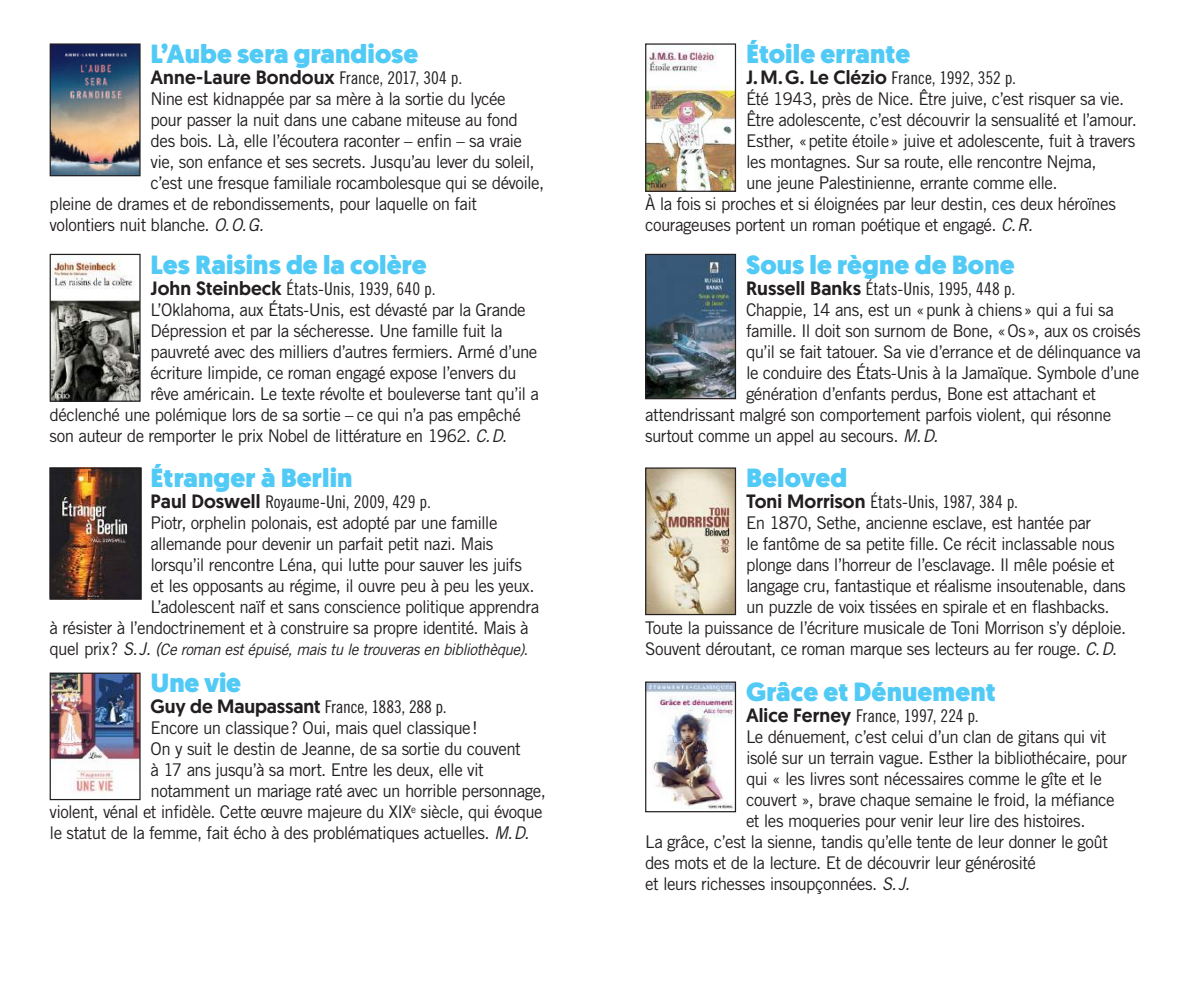
<style>
.page{position:relative;width:1191px;height:993px;background:#fff}
.page>*{position:absolute;margin:0;border:0;box-sizing:border-box;transform-origin:0 0}
.t1{font:900 26.25px "Geomanist";letter-spacing:.005em;color:#51caf5}
.t2{font:500 19.25px "Geomanist";letter-spacing:.005em;color:#231f20}
.t3{font:17.5px "Trade Gothic LT Pro";letter-spacing:-.035em;color:#231f20}
.t4{font:17.5px "Trade Gothic LT Pro Cn 18";letter-spacing:-.005em;color:#231f20}
.t5{font:17.5px "Trade Gothic LT Pro";letter-spacing:-.035em;color:#231f20;scale:.96 1}
.t6{font:italic 15.75px "Trade Gothic LT Pro";color:#231f20}
.s1{font-family:"Trade Gothic LT Pro Cn 18";font-weight:400;font-size:17.5px}
.s2{font-style:italic}
.s3{font-family:"Geomanist";font-weight:500;font-size:19.25px}
.s4{font-style:normal;font-size:17.5px}
.s5{font-size:17.5px}
</style>
<div class="page">
<img style="left:52px;top:674px;width:87px;height:119px">
<div style="left:50px;top:672px;width:91px;height:127px;border:1px solid #231f20"></div>
<img style="left:52px;top:45px;width:87px;height:129px">
<div style="left:50px;top:43px;width:91px;height:133px;border:1px solid #231f20"></div>
<img style="left:52px;top:261px;width:87px;height:138px">
<div style="left:50px;top:254px;width:91px;height:147px;border:1px solid #231f20"></div>
<img style="left:50px;top:469px;width:91px;height:130px">
<div style="left:50px;top:467px;width:91px;height:131px;border:1px solid #231f20"></div>
<img style="left:647px;top:51px;width:87px;height:139px">
<div style="left:645px;top:43px;width:91px;height:149px;border:1px solid #231f20"></div>
<img style="left:647px;top:469px;width:87px;height:144px">
<div style="left:645px;top:467px;width:91px;height:148px;border:1px solid #231f20"></div>
<img style="left:647px;top:256px;width:87px;height:141px">
<div style="left:645px;top:254px;width:91px;height:145px;border:1px solid #231f20"></div>
<img style="left:647px;top:683px;width:87px;height:126px">
<div style="left:645px;top:681px;width:91px;height:131px;border:1px solid #231f20"></div>
<h1 class="t1" style="left:150px;top:36px;width:269px">L’Aube sera grandiose</h1>
<p class="t2" style="left:150px;top:65px;width:313px">Anne-Laure Bondoux <span class="s1">France, 2017, 304 p.</span></p>
<p class="t3" style="left:150px;top:88px;width:357px">Nine est kidnappée par sa mère à la sortie du lycée</p>
<p class="t3" style="left:150px;top:109px;width:369px">pour passer la nuit dans une cabane miteuse au fond</p>
<p class="t3" style="left:150px;top:130px;width:373px">des bois. Là, elle l’écoutera raconter – enfin – sa vraie</p>
<p class="t3" style="left:150px;top:151px;width:385px">vie, son enfance et ses secrets. Jusqu’au lever du soleil,</p>
<p class="t3" style="left:150px;top:172px;width:395px">c’est une fresque familiale rocambolesque qui se dévoile,</p>
<p class="t3" style="left:50px;top:193px;width:429px">pleine de drames et de rebondissements, pour laquelle on fait</p>
<p class="t3" style="left:50px;top:214px;width:220px">volontiers nuit blanche. <span class="s2">O.O.G.</span></p>
<h1 class="t1" style="left:150px;top:246px;width:278px">Les Raisins de la colère</h1>
<p class="t4" style="left:150px;top:278px;width:286px"><span class="s3">John Steinbeck</span> États-Unis, 1939, 640 p.</p>
<p class="t3" style="left:150px;top:298px;width:377px">L’Oklahoma, aux États-Unis, est dévasté par la Grande</p>
<p class="t3" style="left:150px;top:319px;width:354px">Dépression et par la sécheresse. Une famille fuit la</p>
<p class="t3" style="left:150px;top:340px;width:388px">pauvreté avec des milliers d’autres fermiers. Armé d’une</p>
<p class="t3" style="left:150px;top:361px;width:367px">écriture limpide, ce roman engagé expose l’envers du</p>
<p class="t3" style="left:150px;top:382px;width:390px">rêve américain. Le texte révolte et bouleverse tant qu’il a</p>
<p class="t3" style="left:50px;top:403px;width:473px">déclenché une polémique lors de sa sortie – ce qui n’a pas empêché</p>
<p class="t3" style="left:50px;top:424px;width:463px">son auteur de remporter le prix Nobel de littérature en 1962. <span class="s2">C.D.</span></p>
<h1 class="t1" style="left:150px;top:460px;width:204px">Étranger à Berlin</h1>
<p class="t4" style="left:150px;top:491px;width:282px"><span class="s3">Paul Doswell</span> Royaume-Uni, 2009, 429 p.</p>
<p class="t3" style="left:150px;top:512px;width:348px">Piotr, orphelin polonais, est adopté par une famille</p>
<p class="t3" style="left:150px;top:533px;width:344px">allemande pour devenir un parfait petit nazi. Mais</p>
<p class="t3" style="left:150px;top:554px;width:373px">lorsqu’il rencontre Léna, qui lutte pour sauver les juifs</p>
<p class="t3" style="left:150px;top:575px;width:385px">et les opposants au régime, il ouvre peu à peu les yeux.</p>
<p class="t3" style="left:150px;top:596px;width:390px">L’adolescent naïf et sans conscience politique apprendra</p>
<p class="t3" style="left:50px;top:617px;width:480px">à résister à l’endoctrinement et à construire sa propre identité. Mais à</p>
<p class="t6" style="left:50px;top:640px;width:484px"><span class="s4">q u e l p r i x ?</span> <span class="s5">S.J.(</span>Ceroman estépuisé,maistu letrouverasen bibliothèque).</p>
<h1 class="t1" style="left:150px;top:665px;width:92px">Une vie</h1>
<p class="t4" style="left:150px;top:696px;width:298px"><span class="s3">Guy de Maupassant</span> France, 1883, 288 p.</p>
<p class="t3" style="left:150px;top:717px;width:329px">Encore un classique? Oui, mais quel classique!</p>
<p class="t3" style="left:150px;top:738px;width:372px">On y suit le destin de Jeanne, de sa sortie du couvent</p>
<p class="t3" style="left:150px;top:759px;width:335px">à 17 ans jusqu’à sa mort. Entre les deux, elle vit</p>
<p class="t3" style="left:150px;top:780px;width:397px">notamment un mariage raté avec un horrible personnage,</p>
<p class="t5" style="left:50px;top:801px;width:515px">violent, vénal et infidèle. Cette œuvre majeure du XIX<sup>e</sup> siècle, qui évoque</p>
<p class="t3" style="left:50px;top:822px;width:486px">le statut de la femme, fait écho à des problématiques actuelles. <span class="s2">M.D.</span></p>
<h1 class="t1" style="left:746px;top:36px;width:166px">Étoile errante</h1>
<p class="t4" style="left:746px;top:67px;width:272px"><span class="s3">J.M.G. Le Clézio</span> France, 1992, 352 p.</p>
<p class="t3" style="left:746px;top:88px;width:380px">Été 1943, près de Nice. Être juive, c’est risquer sa vie.</p>
<p class="t3" style="left:746px;top:109px;width:392px">Être adolescente, c’est découvrir la sensualité et l’amour.</p>
<p class="t3" style="left:746px;top:130px;width:391px">Esther, «petite étoile» juive et adolescente, fuit à travers</p>
<p class="t3" style="left:746px;top:151px;width:352px">les montagnes. Sur sa route, elle rencontre Nejma,</p>
<p class="t3" style="left:746px;top:172px;width:313px">une jeune Palestinienne, errante comme elle.</p>
<p class="t3" style="left:645px;top:193px;width:472px">À la fois si proches et si éloignées par leur destin, ces deux héroïnes</p>
<p class="t3" style="left:645px;top:214px;width:394px">courageuses portent un roman poétique et engagé. <span class="s2">C.R.</span></p>
<h1 class="t1" style="left:746px;top:246px;width:270px">Sous le règne de Bone</h1>
<p class="t4" style="left:746px;top:278px;width:271px"><span class="s3">Russell Banks</span> États-Unis, 1995, 448 p.</p>
<p class="t3" style="left:746px;top:298px;width:369px">Chappie, 14 ans, est un «punk à chiens» qui a fui sa</p>
<p class="t3" style="left:746px;top:319px;width:396px">famille. Il doit son surnom de Bone, «Os», aux os croisés</p>
<p class="t3" style="left:746px;top:340px;width:396px">qu’il se fait tatouer. Sa vie d’errance et de délinquance va</p>
<p class="t3" style="left:746px;top:361px;width:395px">le conduire des États-Unis à la Jamaïque. Symbole d’une</p>
<p class="t3" style="left:746px;top:382px;width:352px">génération d’enfants perdus, Bone est attachant et</p>
<p class="t3" style="left:645px;top:403px;width:468px">attendrissant malgré son comportement parfois violent, qui résonne</p>
<p class="t3" style="left:645px;top:424px;width:299px">surtout comme un appel au secours. <span class="s2">M.D.</span></p>
<h1 class="t1" style="left:746px;top:460px;width:103px">Beloved</h1>
<p class="t4" style="left:746px;top:491px;width:274px"><span class="s3">Toni Morrison</span> États-Unis, 1987, 384 p.</p>
<p class="t3" style="left:746px;top:512px;width:347px">En 1870, Sethe, ancienne esclave, est hantée par</p>
<p class="t3" style="left:746px;top:533px;width:370px">le fantôme de sa petite fille. Ce récit inclassable nous</p>
<p class="t3" style="left:746px;top:554px;width:370px">plonge dans l’horreur de l’esclavage. Il mêle poésie et</p>
<p class="t3" style="left:746px;top:575px;width:381px">langage cru, fantastique et réalisme insoutenable, dans</p>
<p class="t3" style="left:746px;top:596px;width:365px">un puzzle de voix tissées en spirale et en flashbacks.</p>
<p class="t3" style="left:645px;top:617px;width:482px">Toute la puissance de l’écriture musicale de Toni Morrison s’y déploie.</p>
<p class="t3" style="left:645px;top:638px;width:477px">Souvent déroutant, ce roman marque ses lecteurs au fer rouge. <span class="s2">C.D.</span></p>
<h1 class="t1" style="left:746px;top:674px;width:251px">Grâce et Dénuement</h1>
<p class="t4" style="left:746px;top:705px;width:234px"><span class="s3">Alice Ferney</span> France, 1997, 224 p.</p>
<p class="t3" style="left:746px;top:726px;width:362px">Le dénuement, c’est celui d’un clan de gitans qui vit</p>
<p class="t3" style="left:746px;top:747px;width:382px">isolé sur un terrain vague. Esther la bibliothécaire, pour</p>
<p class="t3" style="left:746px;top:768px;width:357px">qui « les livres sont nécessaires comme le gîte et le</p>
<p class="t3" style="left:746px;top:789px;width:370px">couvert », brave chaque semaine le froid, la méfiance</p>
<p class="t3" style="left:746px;top:810px;width:341px">et les moqueries pour venir leur lire des histoires.</p>
<p class="t3" style="left:645px;top:831px;width:464px">La grâce, c’est la sienne, tandis qu’elle tente de leur donner le goût</p>
<p class="t3" style="left:645px;top:852px;width:392px">des mots et de la lecture. Et de découvrir leur générosité</p>
<p class="t3" style="left:645px;top:873px;width:271px">et leurs richesses insoupçonnées. <span class="s2">S.J.</span></p>
</div>
